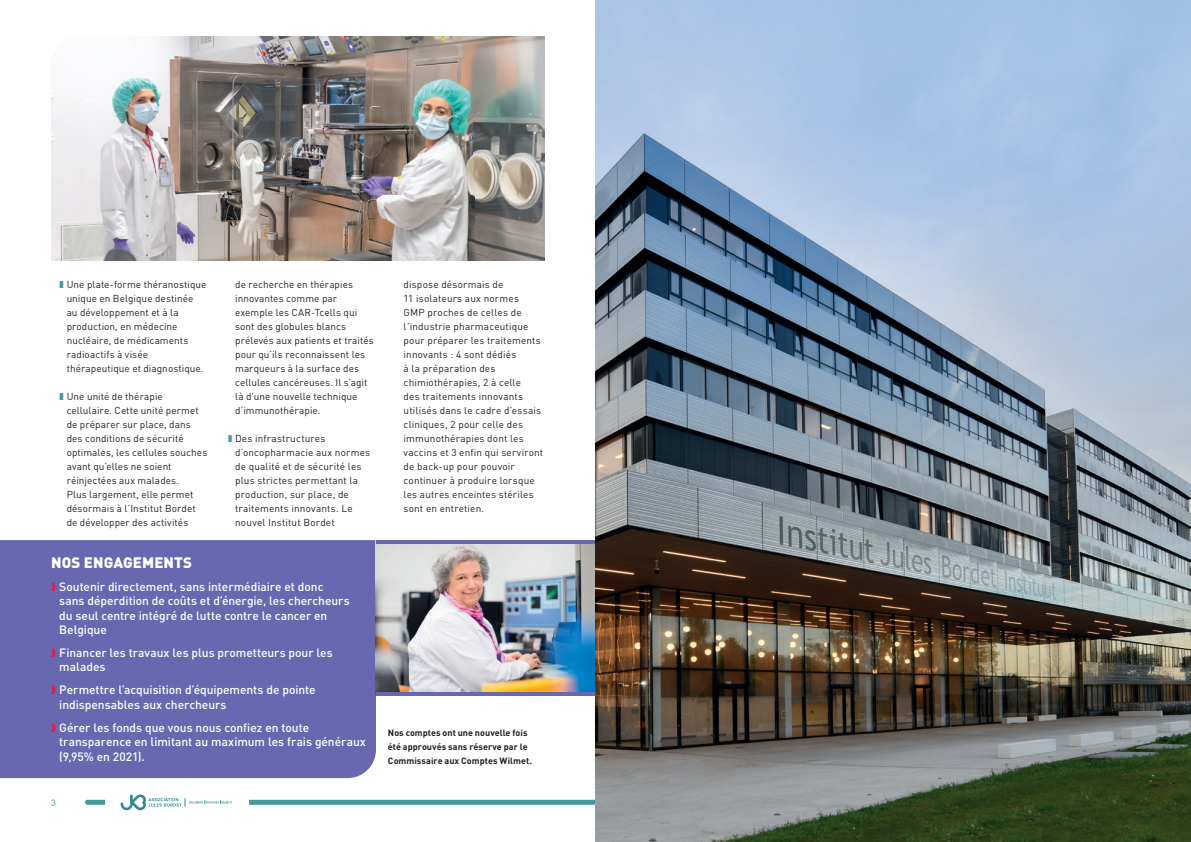
<style>
.page{position:relative;width:1191px;height:842px;background:#fff}
.page>*{position:absolute;margin:0;border:0;box-sizing:border-box;transform-origin:0 0}
.t1{font:900 15px "DIN Pro";letter-spacing:.005em;color:#fff}
.t2{font:500 12px/14.4px "DIN Pro";letter-spacing:-.005em;color:#fff}
.t3{font:10px/14px "DIN Pro";letter-spacing:.01em;color:#231f20}
.t4{font:700 9px/14px "DIN Pro";letter-spacing:.005em;color:#231f20}
.t5{font:9px "DIN Pro";color:#439a9f}
.s1{color:#439a9f}
.s2{color:#e81947}
</style>
<div class="page">
<div style="left:85px;top:800px;width:1021px;height:5px;background:#439a9f;border-radius:2px"></div>
<div style="left:105px;top:775px;width:144px;height:54px;background:#fff"></div>
<svg style="left:121px;top:794px;width:111px;height:16px"></svg>
<div style="left:0;top:540px;width:376px;height:238px;background:#6768af"></div>
<img style="left:376px;top:543px;width:219px;height:149px">
<hr style="left:376px;top:540px;width:219px;height:3px;background:#6768af">
<hr style="left:376px;top:692px;width:219px;height:4px;background:#6768af">
<img style="left:51px;top:36px;width:493px;height:224px">
<img style="left:595px;top:0;width:596px;height:842px">
<p class="t3" style="left:67px;top:276px;width:141px;text-indent:-7px"><span class="s1">❚</span> Une plate-forme théranostique unique en Belgique destinée au développement et à la production, en médecine nucléaire, de médicaments radioactifs à visée thérapeutique et diagnostique.</p>
<p class="t3" style="left:67px;top:388px;width:142px;text-indent:-7px"><span class="s1">❚</span> Une unité de thérapie cellulaire. Cette unité permet de préparer sur place, dans des conditions de sécurité optimales, les cellules souches avant qu’elles ne soient réinjectées aux malades.<br>Plus largement, elle permet désormais à l’Institut Bordet de développer des activités</p>
<p class="t3" style="left:235px;top:276px;width:140px">de recherche en thérapies innovantes comme par exemple les CAR-Tcells qui sont des globules blancs prélevés aux patients et traités pour qu’ils reconnaissent les marqueurs à la surface des cellules cancéreuses. Il s’agit là d’une nouvelle technique d’immunothérapie.</p>
<p class="t3" style="left:235px;top:430px;width:137px;text-indent:-7px"><span class="s1">❚</span> Des infrastructures d’oncopharmacie aux normes de qualité et de sécurité les plus strictes permettant la production, sur place, de traitements innovants. Le nouvel Institut Bordet</p>
<p class="t3" style="left:403px;top:276px;width:141px">dispose désormais de<br>11 isolateurs aux normes<br>GMP proches de celles de l’industrie pharmaceutique pour préparer les traitements innovants : 4 sont dédiés<br>à la préparation des chimiothérapies, 2 à celle<br>des traitements innovants utilisés dans le cadre d’essais cliniques, 2 pour celle des immunothérapies dont les vaccins et 3 enfin qui serviront de back-up pour pouvoir continuer à produire lorsque les autres enceintes stériles sont en entretien.</p>
<h1 class="t1" style="left:51px;top:550px;width:143px">NOS ENGAGEMENTS</h1>
<p class="t2" style="left:59px;top:578px;width:292px;text-indent:-8px"><span class="s2">❱</span> Soutenir directement, sans intermédiaire et donc sans déperdition de coûts et d’énergie, les chercheurs du seul centre intégré de lutte contre le cancer en Belgique</p>
<p class="t2" style="left:59px;top:644px;width:275px;text-indent:-8px"><span class="s2">❱</span> Financer les travaux les plus prometteurs pour les malades</p>
<p class="t2" style="left:59px;top:681px;width:258px;text-indent:-8px"><span class="s2">❱</span> Permettre l’acquisition d’équipements de pointe indispensables aux chercheurs</p>
<p class="t2" style="left:59px;top:719px;width:308px;text-indent:-8px"><span class="s2">❱</span> Gérer les fonds que vous nous confiez en toute transparence en limitant au maximum les frais généraux (9,95% en 2021).</p>
<p class="t4" style="left:388px;top:725px;width:145px">Nos comptes ont une nouvelle fois été approuvés sans réserve par le<br>Commissaire aux Comptes Wilmet.</p>
<p class="t5" style="left:51px;top:796px;width:6px">3</p>
</div>
